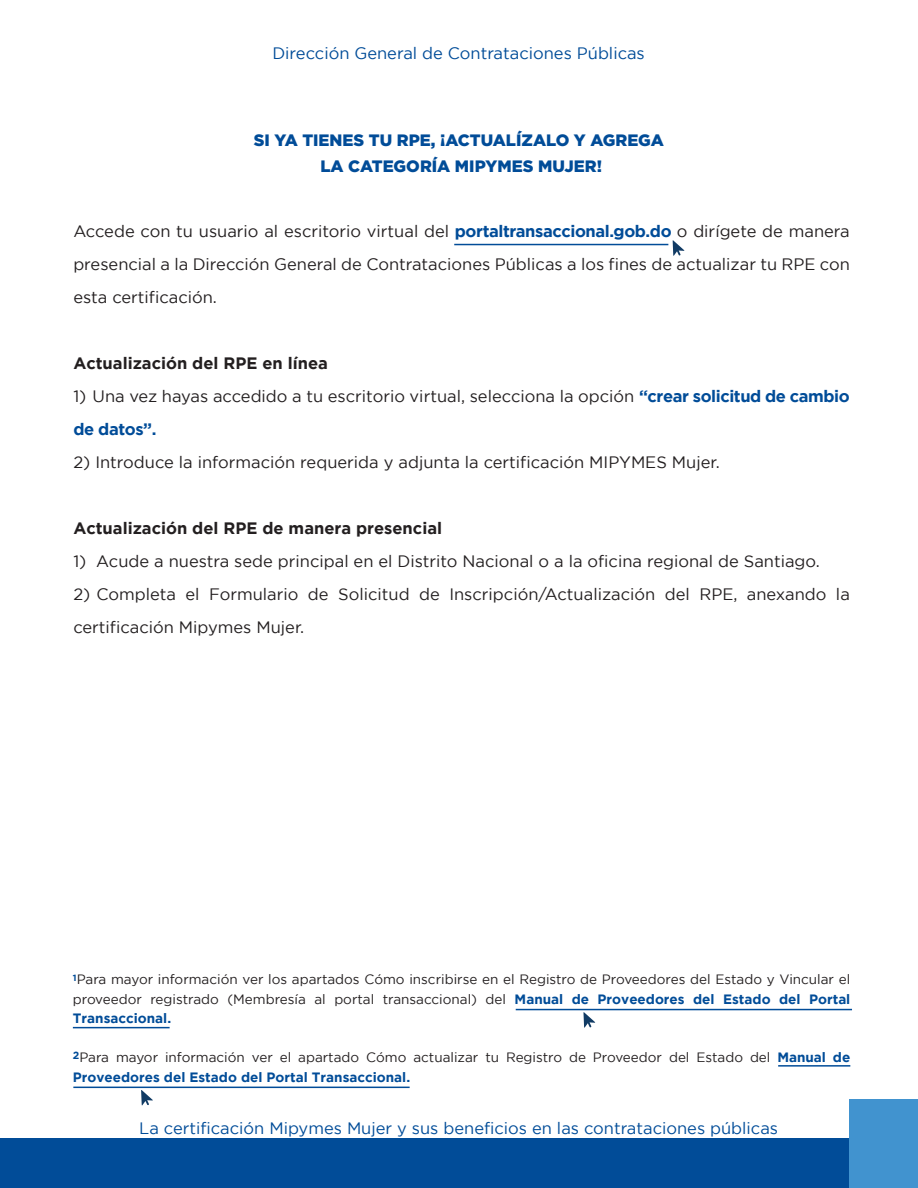
<style>
.page{position:relative;width:918px;height:1188px;background:#fff}
.page>*{position:absolute;margin:0;border:0;box-sizing:border-box;transform-origin:0 0}
.t1{font:16.5px/33px "Gotham";color:#231f20}
.t2{font:16.5px "Gotham";color:#014c98}
.t3{font:700 16.5px "Gotham";color:#231f20}
.t4{font:900 16.5px/25.5px "Gotham";color:#014c98;text-align:center}
.t5{font:13.5px/19.5px "Gotham";color:#231f20;text-align:justify}
.s1{font-weight:700;color:#014c98}
</style>
<div class="page">
<div style="left:0;top:1139px;width:918px;height:49px;background:#014c98"></div>
<div style="left:849px;top:1100px;width:69px;height:88px;background:#4193cf"></div>
<hr style="left:454px;top:244px;width:214px;height:1px;background:#014c98">
<svg style="left:673px;top:240px;width:11px;height:16px"></svg>
<hr style="left:516px;top:1009px;width:336px;height:1px;background:#014c98">
<hr style="left:73px;top:1027px;width:97px;height:1px;background:#014c98">
<svg style="left:583px;top:1012px;width:12px;height:16px"></svg>
<hr style="left:73px;top:1087px;width:337px;height:1px;background:#014c98">
<hr style="left:778px;top:1065px;width:72px;height:2px;background:#014c98">
<svg style="left:141px;top:1090px;width:12px;height:15px"></svg>
<p class="t2" style="left:272px;top:44px;width:374px">Dirección General de Contrataciones Públicas</p>
<p class="t4" style="left:254px;top:127px;width:412px">SI YA TIENES TU RPE, ¡ACTUALÍZALO Y AGREGA<br>LA CATEGORÍA MIPYMES MUJER!</p>
<p class="t1" style="left:73px;top:215px;width:778px;text-align:justify">Accede con tu usuario al escritorio virtual del <span class="s1">portaltransaccional.gob.do</span> o dirígete de manera presencial a la Dirección General de Contrataciones Públicas a los fines de actualizar tu RPE con esta certificación.</p>
<p class="t3" style="left:73px;top:354px;width:256px">Actualización del RPE en línea</p>
<p class="t1" style="left:73px;top:380px;width:778px">1) Una vez hayas accedido a tu escritorio virtual, selecciona la opción <span class="s1">“crear solicitud de cambio de datos”.</span></p>
<p class="t1" style="left:73px;top:446px;width:648px">2) Introduce la información requerida y adjunta la certificación MIPYMES Mujer.</p>
<p class="t3" style="left:73px;top:519px;width:370px">Actualización del RPE de manera presencial</p>
<p class="t1" style="left:73px;top:545px;width:748px">1) Acude a nuestra sede principal en el Distrito Nacional o a la oficina regional de Santiago.</p>
<p class="t1" style="left:73px;top:578px;width:778px">2) Completa el Formulario de Solicitud de Inscripción/Actualización del RPE, anexando la certificación Mipymes Mujer.</p>
<p class="t5" style="left:73px;top:970px;width:779px"><sup>1</sup>Para mayor información ver los apartados Cómo inscribirse en el Registro de Proveedores del Estado y Vincular el proveedor registrado (Membresía al portal transaccional) del <span class="s1">Manual de Proveedores del Estado del Portal Transaccional.</span></p>
<p class="t5" style="left:73px;top:1048px;width:779px"><sup>2</sup>Para mayor información ver el apartado Cómo actualizar tu Registro de Proveedor del Estado del <span class="s1">Manual de<br>Proveedores del Estado del Portal Transaccional.</span></p>
<p class="t2" style="left:139px;top:1119px;width:640px">La certificación Mipymes Mujer y sus beneficios en las contrataciones públicas</p>
</div>
